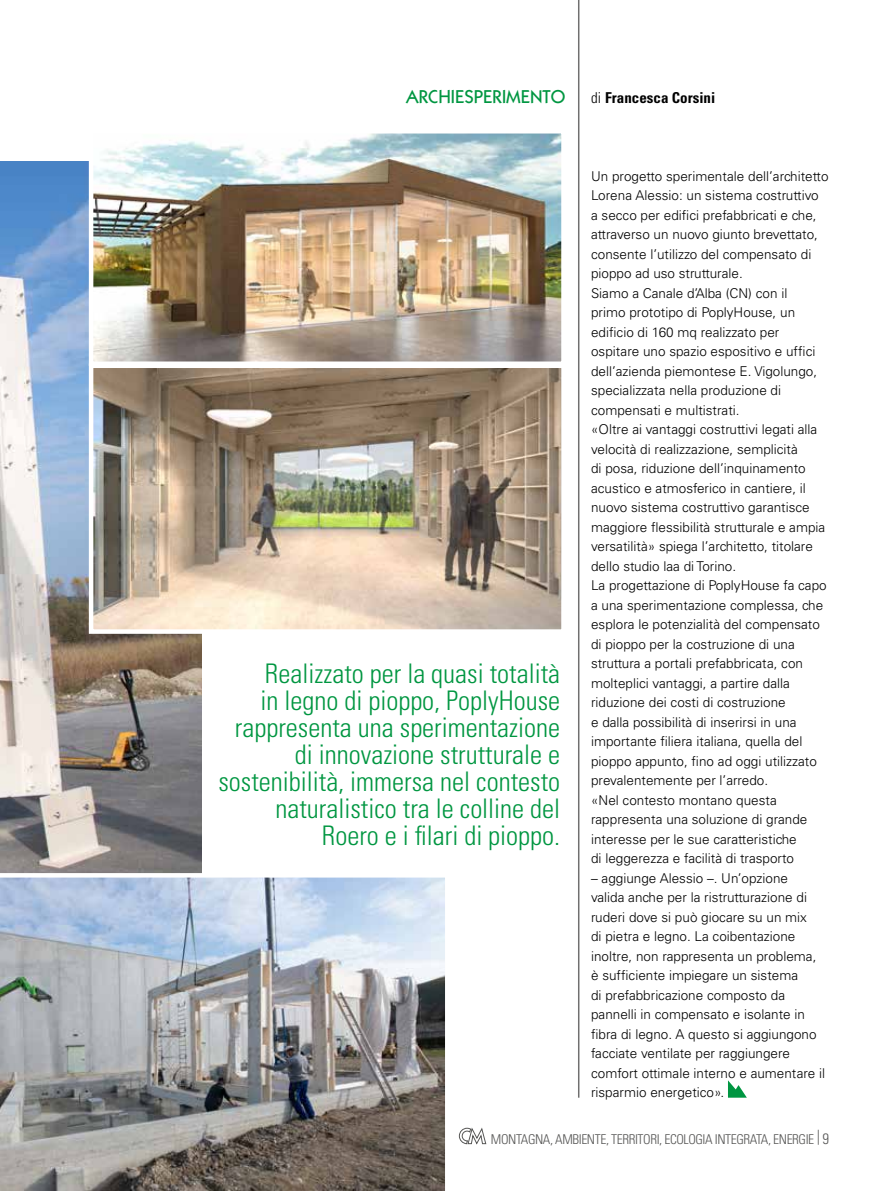
<style>
.page{position:relative;width:893px;height:1191px;background:#fff}
.page>*{position:absolute;margin:0;border:0;box-sizing:border-box;transform-origin:0 0}
.t1{font:300 condensed 27px/27px "Univers";color:#009641;text-align:right}
.t2{font:500 18.75px "Itc Kabel";color:#009641}
.t3{font:700 condensed 15px "Univers";color:#000}
.t4{font:300 13.5px/19.5px "Univers";color:#000}
.t5{font:300 condensed 13.5px "Univers";letter-spacing:-.03em;color:#575756}
.s1{font-weight:300}
.s2{font-size:15px}
</style>
<div class="page">
<svg style="left:459px;top:1127px;width:28px;height:18px"></svg>
<img style="left:0;top:161px;width:202px;height:712px">
<svg style="left:728px;top:1080px;width:19px;height:17px"></svg>
<img style="left:94px;top:134px;width:467px;height:227px">
<div style="left:89px;top:129px;width:477px;height:237px;border:4px solid #fff"></div>
<img style="left:94px;top:368px;width:467px;height:261px">
<div style="left:89px;top:363px;width:477px;height:271px;border:4px solid #fff"></div>
<img style="left:0;top:873px;width:445px;height:318px">
<hr style="left:578px;top:0;width:1px;height:1097px;background:#706f6f">
<h2 class="t2" style="left:406px;top:85px;width:161px">ARCHIESPERIMENTO</h2>
<p class="t3" style="left:591px;top:88px;width:126px"><span class="s1">di</span> Francesca Corsini</p>
<h1 class="t1" style="left:218px;top:660px;width:343px">Realizzato per la quasi totalità<br>in legno di pioppo, PoplyHouse rappresenta una sperimentazione di innovazione strutturale e sostenibilità, immersa nel contesto naturalistico tra le colline del<br>Roero e i filari di pioppo.</h1>
<p class="t4" style="left:591px;top:166px;width:239px">Un progetto sperimentale dell’architetto Lorena Alessio: un sistema costruttivo a secco per edifici prefabbricati e che, attraverso un nuovo giunto brevettato, consente l’utilizzo del compensato di pioppo ad uso strutturale.<br>Siamo a Canale d’Alba (CN) con il<br>primo prototipo di PoplyHouse, un edificio di 160 mq realizzato per ospitare uno spazio espositivo e uffici dell’azienda piemontese E. Vigolungo, specializzata nella produzione di compensati e multistrati.<br>«Oltre ai vantaggi costruttivi legati alla velocità di realizzazione, semplicità<br>di posa, riduzione dell’inquinamento acustico e atmosferico in cantiere, il nuovo sistema costruttivo garantisce maggiore flessibilità strutturale e ampia versatilità» spiega l’architetto, titolare dello studio laa di Torino.<br>La progettazione di PoplyHouse fa capo a una sperimentazione complessa, che esplora le potenzialità del compensato di pioppo per la costruzione di una struttura a portali prefabbricata, con molteplici vantaggi, a partire dalla riduzione dei costi di costruzione<br>e dalla possibilità di inserirsi in una importante filiera italiana, quella del pioppo appunto, fino ad oggi utilizzato prevalentemente per l’arredo.<br>«Nel contesto montano questa rappresenta una soluzione di grande interesse per le sue caratteristiche<br>di leggerezza e facilità di trasporto</p>
<p class="t4" style="left:591px;top:868px;width:236px">– aggiunge Alessio –. Un’opzione<br>valida anche per la ristrutturazione di ruderi dove si può giocare su un mix<br>di pietra e legno. La coibentazione inoltre, non rappresenta un problema, è sufficiente impiegare un sistema<br>di prefabbricazione composto da pannelli in compensato e isolante in fibra di legno. A questo si aggiungono facciate ventilate per raggiungere comfort ottimale interno e aumentare il risparmio energetico».</p>
<p class="t5" style="left:491px;top:1131px;width:340px">MONTAGNA, AMBIENTE, TERRITORI, ECOLOGIA INTEGRATA, ENERGIE <sup>|</sup> <span class="s2">9</span></p>
</div>
